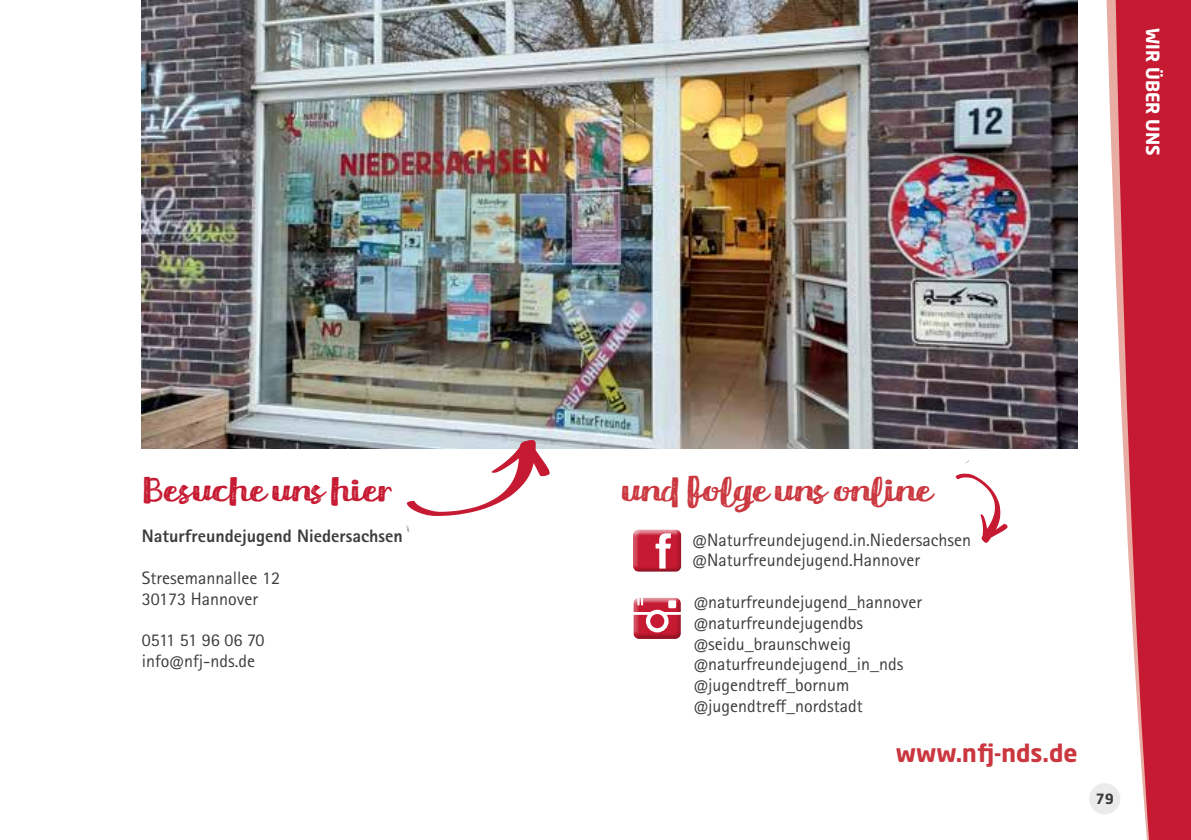
<style>
.page{position:relative;width:1191px;height:840px;background:#fff}
.page>*{position:absolute;margin:0;border:0;box-sizing:border-box;transform-origin:0 0}
.t1{font:40px "Meltow Brush Rust";color:#cb373f}
.t2{font:40px "Meltow Brush Rust";color:#c61a32}
.t3{font:700 24px "Neo Sans Pro";color:#cb373f}
.t4{font:18px/20.8px "Rotis Sans Serif Std";color:#3c3c3b}
.t5{font:800 18px "Rotis Sans Serif Std";color:#3c3c3b}
.t6{font:700 18px "Neo Sans Pro";color:#fff}
.t7{font:700 14px "Neo Sans Pro";color:#3c3c3b}
</style>
<div class="page">
<div style="left:629px;top:529px;width:52px;height:43px;background:#3c3c3b;opacity:.34"></div>
<svg style="left:655px;top:533px;width:16px;height:35px"></svg>
<div style="left:630px;top:597px;width:52px;height:41px;background:#3c3c3b;opacity:.34"></div>
<div style="left:646px;top:609px;width:22px;height:23px;border:4px solid #fff;border-radius:50%"></div>
<hr style="left:633px;top:611px;width:17px;height:3px;background:#fff">
<hr style="left:664px;top:611px;width:17px;height:3px;background:#fff">
<svg style="left:637px;top:597px;width:6px;height:8px"></svg>
<div style="left:668px;top:600px;width:8px;height:8px;background:#fff;border-radius:2px"></div>
<img style="left:142px;top:0;width:935px;height:448px">
<svg style="left:955px;top:473px;width:52px;height:69px"></svg>
<svg style="left:399px;top:437px;width:155px;height:79px"></svg>
<svg style="left:1103px;top:0;width:88px;height:839px;fill:#c61a32"></svg>
<h1 class="t2" style="left:142px;top:466px;width:252px">Besuche uns hier</h1>
<p class="t5" style="left:142px;top:524px;width:263px">Naturfreundejugend Niedersachsen</p>
<p class="t4" style="left:142px;top:567px;width:140px">Stresemannallee 12<br>30173 Hannover</p>
<p class="t4" style="left:142px;top:629px;width:124px">0511 51 96 06 70 info@nfj-nds.de</p>
<p class="t6" style="left:1164px;top:28px;width:129px;rotate:90deg">WIR ÜBER UNS</p>
<h1 class="t1" style="left:621px;top:466px;width:311px">und folge uns online</h1>
<p class="t4" style="left:692px;top:529px;width:280px">@Naturfreundejugend.in.Niedersachsen @Naturfreundejugend.Hannover</p>
<p class="t4" style="left:693px;top:591px;width:230px">@naturfreundejugend_hannover @naturfreundejugendbs @seidu_braunschweig @naturfreundejugend_in_nds @jugendtreff_bornum @jugendtreff_nordstadt</p>
<h2 class="t3" style="left:895px;top:737px;width:183px">www.nfj-nds.de</h2>
<p class="t7" style="left:1095px;top:789px;width:20px">79</p>
</div>
